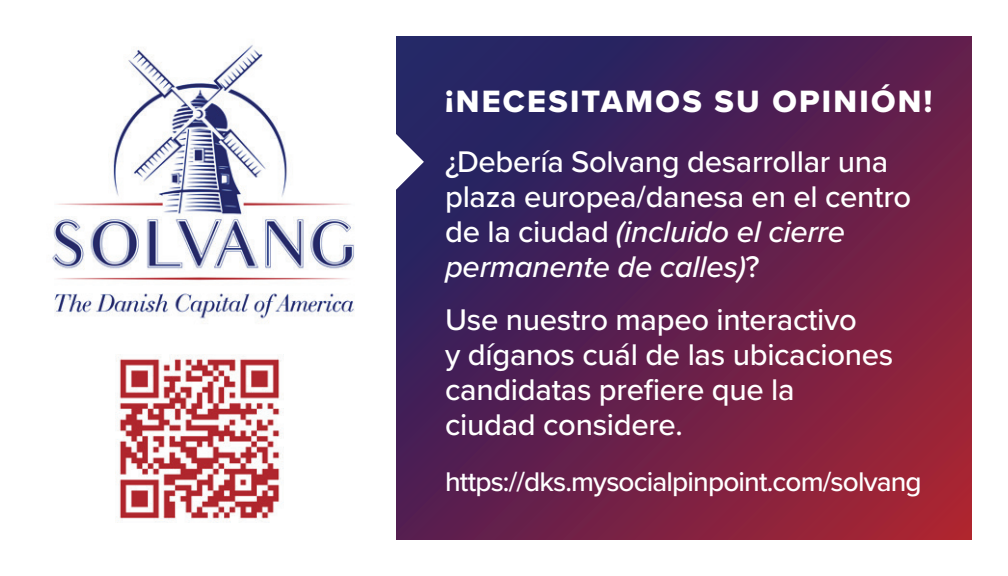
<style>
.page{position:relative;width:1008px;height:576px;background:#fff}
.page>*{position:absolute;margin:0;border:0;box-sizing:border-box;transform-origin:0 0}
.t1{font:32px "Proxima Nova Extrabld";letter-spacing:.07em;color:#fff}
.t2{font:500 31.2px/34.8px "Proxima Nova";letter-spacing:-.01em;color:#fff}
.t3{font:500 28px "Proxima Nova";letter-spacing:-.03em;color:#fff}
.s1{font-style:italic}
</style>
<div class="page">
<svg style="left:396px;top:36px;width:576px;height:504px;background:#5c204e"></svg>
<img style="left:52px;top:45px;width:303px;height:278px">
<img style="left:115px;top:354px;width:168px;height:168px">
<svg style="left:396px;top:114px;width:28px;height:96px"></svg>
<p class="t1" style="left:445px;top:77px;width:489px">¡NECESITAMOS SU OPINIÓN!</p>
<p class="t2" style="left:445px;top:143px;width:468px">¿Debería Solvang desarrollar una plaza europea/danesa en el centro de la ciudad <span class="s1">(incluido el cierre permanente de calles)</span>?</p>
<p class="t2" style="left:445px;top:301px;width:450px">Use nuestro mapeo interactivo<br>y díganos cuál de las ubicaciones candidatas prefiere que la<br>ciudad considere.</p>
<p class="t3" style="left:445px;top:461px;width:478px">https://dks.mysocialpinpoint.com/solvang</p>
</div>
